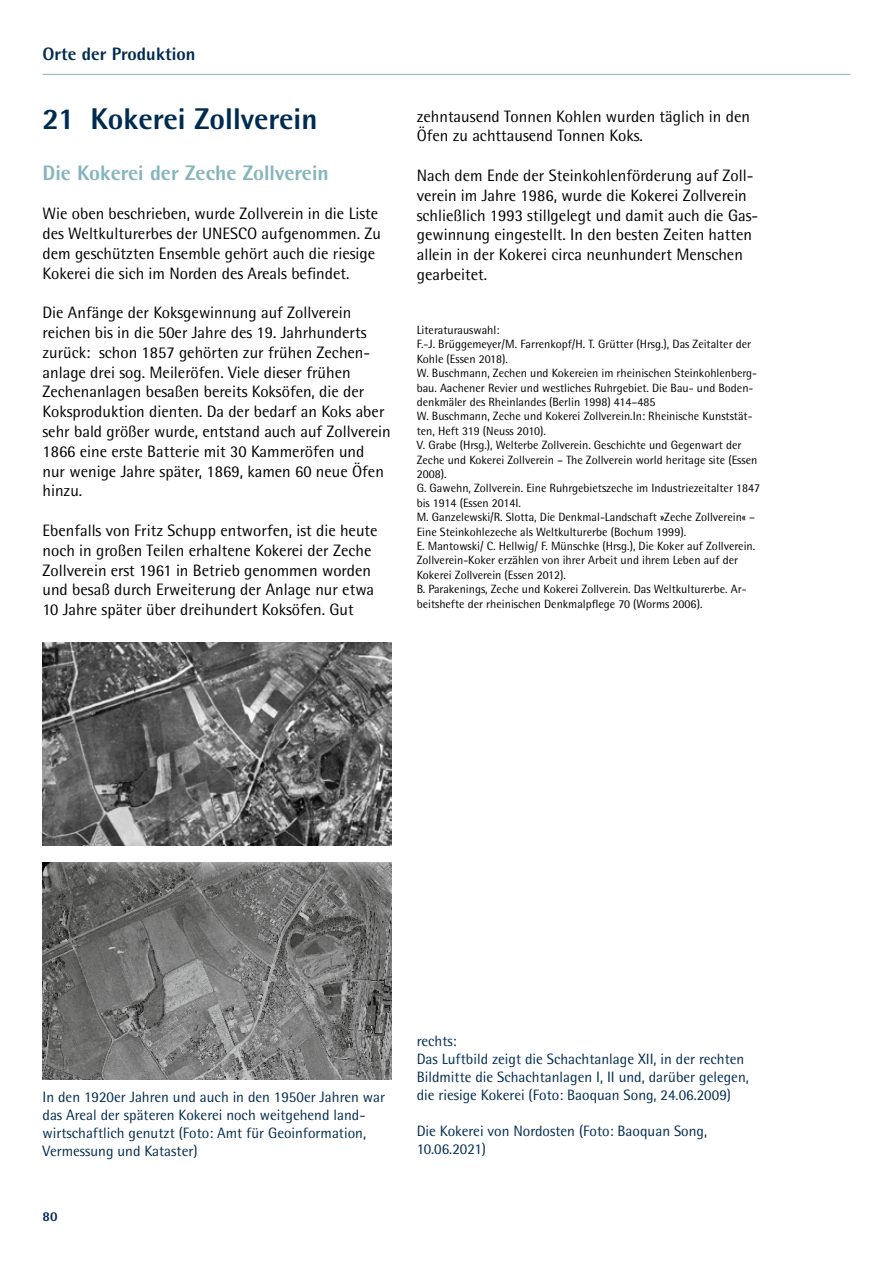
<style>
.page{position:relative;width:893px;height:1263px;background:#fff}
.page>*{position:absolute;margin:0;border:0;box-sizing:border-box;transform-origin:0 0}
.t1{font:800 30px "Rotis Semi Sans";color:#002b50}
.t2{font:800 21px "Rotis Semi Sans";color:#84b5bd}
.t3{font:800 18px "Rotis Semi Sans";color:#002b50}
.t4{font:16.5px/19.8px "Rotis Semi Sans";color:#000}
.t5{font:15px/18px "Rotis Semi Sans";color:#002b50}
.t6{font:800 13.5px "Rotis Semi Sans";color:#002b50}
.t7{font:12px/14.4px "Rotis Semi Sans";color:#000}
</style>
<div class="page">
<img style="left:43px;top:862px;width:348px;height:217px">
<img style="left:43px;top:642px;width:348px;height:203px">
<hr style="left:43px;top:74px;width:807px;height:1px;background:#84b5bd">
<p class="t3" style="left:43px;top:43px;width:154px">Orte der Produktion</p>
<h1 class="t1" style="left:43px;top:100px;width:277px">21 Kokerei Zollverein</h1>
<p class="t2" style="left:43px;top:159px;width:288px">Die Kokerei der Zeche Zollverein</p>
<p class="t4" style="left:43px;top:204px;width:340px">Wie oben beschrieben, wurde Zollverein in die Liste des Weltkulturerbes der UNESCO aufgenommen. Zu dem geschützten Ensemble gehört auch die riesige Kokerei die sich im Norden des Areals befindet.</p>
<p class="t4" style="left:43px;top:303px;width:350px">Die Anfänge der Koksgewinnung auf Zollverein reichen bis in die 50er Jahre des 19. Jahrhunderts zurück: schon 1857 gehörten zur frühen Zechen&shy;anlage drei sog. Meileröfen. Viele dieser frühen Zechenanlagen besaßen bereits Koksöfen, die der Koksproduktion dienten. Da der bedarf an Koks aber sehr bald größer wurde, entstand auch auf Zollverein 1866 eine erste Batterie mit 30 Kammeröfen und nur wenige Jahre später, 1869, kamen 60 neue Öfen hinzu.</p>
<p class="t4" style="left:43px;top:521px;width:337px">Ebenfalls von Fritz Schupp entworfen, ist die heute noch in großen Teilen erhaltene Kokerei der Zeche Zollverein erst 1961 in Betrieb genommen worden und besaß durch Erweiterung der Anlage nur etwa 10 Jahre später über dreihundert Koksöfen. Gut</p>
<p class="t4" style="left:417px;top:106px;width:335px">zehntausend Tonnen Kohlen wurden täglich in den<br>Öfen zu achttausend Tonnen Koks.</p>
<p class="t4" style="left:417px;top:166px;width:343px">Nach dem Ende der Steinkohlenförderung auf Zoll&shy;verein im Jahre 1986, wurde die Kokerei Zollverein schließlich 1993 stillgelegt und damit auch die Gas&shy;gewinnung eingestellt. In den besten Zeiten hatten allein in der Kokerei circa neunhundert Menschen gearbeitet.</p>
<p class="t7" style="left:417px;top:323px;width:345px">Literaturauswahl:<br>F.-J. Brüggemeyer/M. Farrenkopf/H. T. Grütter (Hrsg.), Das Zeitalter der Kohle (Essen 2018).<br>W. Buschmann, Zechen und Kokereien im rheinischen Steinkohlenberg&shy;bau. Aachener Revier und westliches Ruhrgebiet. Die Bau- und Boden&shy;denkmäler des Rheinlandes (Berlin 1998) 414–485<br>W. Buschmann, Zeche und Kokerei Zollverein.In: Rheinische Kunststät&shy;ten, Heft 319 (Neuss 2010).<br>V. Grabe (Hrsg.), Welterbe Zollverein. Geschichte und Gegenwart der Zeche und Kokerei Zollverein – The Zollverein world heritage site (Essen 2008).<br>G. Gawehn, Zollverein. Eine Ruhrgebietszeche im Industriezeitalter 1847 bis 1914 (Essen 2014I.<br>M. Ganzelewski/R. Slotta, Die Denkmal-Landschaft »Zeche Zollverein« – Eine Steinkohlezeche als Weltkulturerbe (Bochum 1999).<br>E. Mantowski/ C. Hellwig/ F. Münschke (Hrsg.), Die Koker auf Zollverein.<br>Zollverein-Koker erzählen von ihrer Arbeit und ihrem Leben auf der Kokerei Zollverein (Essen 2012).<br>B. Parakenings, Zeche und Kokerei Zollverein. Das Weltkulturerbe. Ar&shy;beitshefte der rheinischen Denkmalpflege 70 (Worms 2006).</p>
<p class="t5" style="left:43px;top:1087px;width:344px">In den 1920er Jahren und auch in den 1950er Jahren war das Areal der späteren Kokerei noch weitgehend land&shy;wirtschaftlich genutzt (Foto: Amt für Geoinformation, Vermessung und Kataster)</p>
<p class="t6" style="left:43px;top:1207px;width:17px">80</p>
<p class="t5" style="left:417px;top:1032px;width:334px">rechts:<br>Das Luftbild zeigt die Schachtanlage XII, in der rechten Bildmitte die Schachtanlagen I, II und, darüber gelegen, die riesige Kokerei (Foto: Baoquan Song, 24.06.2009)</p>
<p class="t5" style="left:417px;top:1122px;width:292px">Die Kokerei von Nordosten (Foto: Baoquan Song,<br>10.06.2021)</p>
</div>
